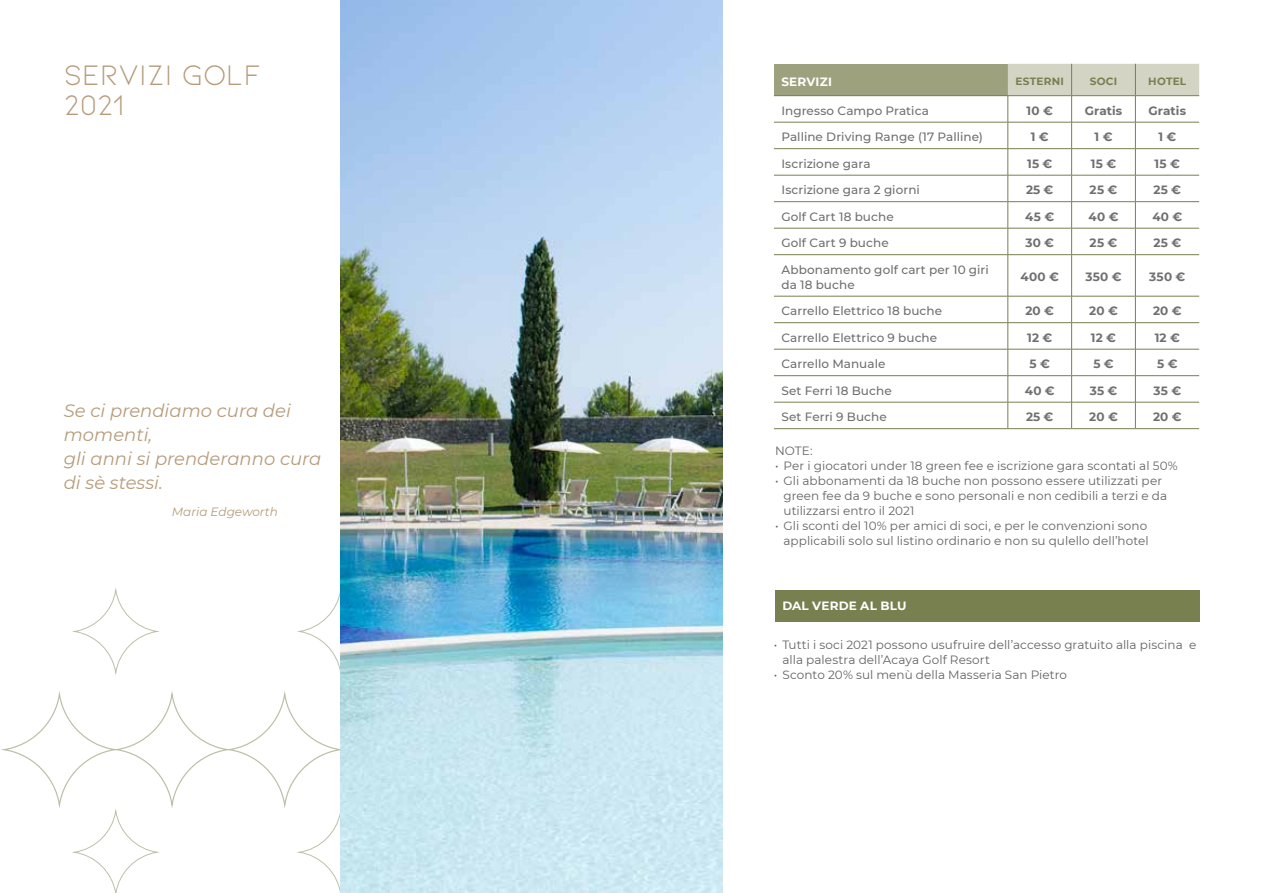
<style>
.page{position:relative;width:1263px;height:893px;background:#fff}
.page>*{position:absolute;margin:0;border:0;box-sizing:border-box;transform-origin:0 0}
.t1{font:30px/30px "Kiona";color:#b59b7a}
.t2{font:italic 18px/24px "Montserrat";color:#b59b7a}
.t3{font:12px/15px "Montserrat";letter-spacing:.005em;color:#646363}
.t4{font:500 12px/15px "Montserrat";letter-spacing:.005em;color:#706f6f}
.t5{font:700 12px "Montserrat";letter-spacing:.02em;color:#706f6f}
.t6{font:700 12px "Montserrat";letter-spacing:.02em;color:#fff}
.t7{font:italic 12px "Montserrat";color:#b59b7a}
.t8{font:700 10.5px "Montserrat";letter-spacing:.02em;color:#788050}
</style>
<div class="page">
<svg style="left:74px;top:810px;width:84px;height:83px"></svg>
<svg style="left:299px;top:812px;width:41px;height:80px"></svg>
<img style="left:340px;top:0;width:383px;height:893px">
<div style="left:774px;top:64px;width:234px;height:32px;background:#9ea17e"></div>
<hr style="left:774px;top:428px;width:234px;height:1px;background:#788050">
<hr style="left:1008px;top:428px;width:63px;height:1px;background:#788050">
<hr style="left:1071px;top:428px;width:64px;height:1px;background:#788050">
<hr style="left:1135px;top:428px;width:64px;height:1px;background:#788050">
<hr style="left:774px;top:95px;width:234px;height:1px;background:#788050">
<hr style="left:774px;top:122px;width:234px;height:1px;background:#788050">
<hr style="left:774px;top:148px;width:234px;height:1px;background:#788050">
<hr style="left:774px;top:175px;width:234px;height:1px;background:#788050">
<hr style="left:774px;top:201px;width:234px;height:1px;background:#788050">
<hr style="left:774px;top:228px;width:234px;height:1px;background:#788050">
<svg style="left:1007px;top:64px;width:192px;height:190px"></svg>
<hr style="left:774px;top:254px;width:234px;height:1px;background:#788050">
<hr style="left:1008px;top:254px;width:63px;height:1px;background:#788050">
<hr style="left:1007px;top:255px;width:1px;height:41px;background:#788050">
<hr style="left:1071px;top:254px;width:64px;height:1px;background:#788050">
<hr style="left:1071px;top:255px;width:1px;height:41px;background:#788050">
<hr style="left:1135px;top:254px;width:64px;height:1px;background:#788050">
<hr style="left:1135px;top:255px;width:1px;height:41px;background:#788050">
<hr style="left:774px;top:296px;width:234px;height:1px;background:#788050">
<hr style="left:1008px;top:296px;width:63px;height:1px;background:#788050">
<hr style="left:1071px;top:296px;width:64px;height:1px;background:#788050">
<hr style="left:1135px;top:296px;width:64px;height:1px;background:#788050">
<hr style="left:774px;top:322px;width:234px;height:1px;background:#788050">
<hr style="left:1008px;top:322px;width:63px;height:1px;background:#788050">
<hr style="left:1071px;top:322px;width:64px;height:1px;background:#788050">
<hr style="left:1135px;top:322px;width:64px;height:1px;background:#788050">
<hr style="left:774px;top:349px;width:234px;height:1px;background:#788050">
<hr style="left:1008px;top:349px;width:63px;height:1px;background:#788050">
<hr style="left:1071px;top:349px;width:64px;height:1px;background:#788050">
<hr style="left:1135px;top:349px;width:64px;height:1px;background:#788050">
<hr style="left:774px;top:375px;width:234px;height:1px;background:#788050">
<hr style="left:1008px;top:375px;width:63px;height:1px;background:#788050">
<hr style="left:1071px;top:375px;width:64px;height:1px;background:#788050">
<hr style="left:1135px;top:375px;width:64px;height:1px;background:#788050">
<hr style="left:774px;top:402px;width:234px;height:1px;background:#788050">
<hr style="left:1008px;top:402px;width:63px;height:1px;background:#788050">
<svg style="left:1007px;top:296px;width:1px;height:132px"></svg>
<hr style="left:1071px;top:402px;width:64px;height:1px;background:#788050">
<svg style="left:1071px;top:296px;width:1px;height:132px"></svg>
<hr style="left:1135px;top:402px;width:64px;height:1px;background:#788050">
<svg style="left:1135px;top:296px;width:1px;height:132px"></svg>
<div style="left:775px;top:590px;width:425px;height:32px;background:#788050"></div>
<h1 class="t1" style="left:64px;top:59px;width:199px">SERVIZI GOLF<br>2021</h1>
<h2 class="t2" style="left:64px;top:398px;width:259px">Se ci prendiamo cura dei momenti,<br>gli anni si prenderanno cura di sè stessi.</h2>
<p class="t7" style="left:172px;top:504px;width:108px">Maria Edgeworth</p>
<p class="t6" style="left:781px;top:73px;width:52px">SERVIZI</p>
<p class="t8" style="left:1015px;top:74px;width:50px">ESTERNI</p>
<p class="t8" style="left:1090px;top:74px;width:29px">SOCI</p>
<p class="t8" style="left:1148px;top:74px;width:39px">HOTEL</p>
<p class="t4" style="left:781px;top:102px;width:149px">Ingresso Campo Pratica</p>
<p class="t5" style="left:1026px;top:102px;width:28px">10 €</p>
<p class="t5" style="left:1085px;top:102px;width:39px">Gratis</p>
<p class="t5" style="left:1148px;top:102px;width:39px">Gratis</p>
<p class="t4" style="left:781px;top:129px;width:203px">Palline Driving Range (17 Palline)</p>
<p class="t5" style="left:1031px;top:128px;width:19px">1 €</p>
<p class="t5" style="left:1094px;top:128px;width:19px">1 €</p>
<p class="t5" style="left:1158px;top:128px;width:19px">1 €</p>
<p class="t4" style="left:781px;top:155px;width:91px">Iscrizione gara</p>
<p class="t5" style="left:1027px;top:155px;width:27px">15 €</p>
<p class="t5" style="left:1091px;top:155px;width:27px">15 €</p>
<p class="t5" style="left:1154px;top:155px;width:27px">15 €</p>
<p class="t4" style="left:781px;top:182px;width:140px">Iscrizione gara 2 giorni</p>
<p class="t5" style="left:1026px;top:181px;width:29px">25 €</p>
<p class="t5" style="left:1089px;top:181px;width:29px">25 €</p>
<p class="t5" style="left:1153px;top:181px;width:29px">25 €</p>
<p class="t4" style="left:781px;top:208px;width:114px">Golf Cart 18 buche</p>
<p class="t5" style="left:1025px;top:208px;width:30px">45 €</p>
<p class="t5" style="left:1088px;top:208px;width:32px">40 €</p>
<p class="t5" style="left:1152px;top:208px;width:32px">40 €</p>
<p class="t4" style="left:781px;top:235px;width:109px">Golf Cart 9 buche</p>
<p class="t5" style="left:1025px;top:234px;width:30px">30 €</p>
<p class="t5" style="left:1089px;top:234px;width:29px">25 €</p>
<p class="t5" style="left:1153px;top:234px;width:29px">25 €</p>
<p class="t4" style="left:781px;top:261px;width:209px">Abbonamento golf cart per 10 giri da 18 buche</p>
<p class="t5" style="left:1020px;top:268px;width:40px">400 €</p>
<p class="t5" style="left:1085px;top:268px;width:38px">350 €</p>
<p class="t5" style="left:1149px;top:268px;width:38px">350 €</p>
<p class="t4" style="left:781px;top:303px;width:162px">Carrello Elettrico 18 buche</p>
<p class="t5" style="left:1025px;top:302px;width:30px">20 €</p>
<p class="t5" style="left:1089px;top:302px;width:30px">20 €</p>
<p class="t5" style="left:1153px;top:302px;width:30px">20 €</p>
<p class="t4" style="left:781px;top:329px;width:157px">Carrello Elettrico 9 buche</p>
<p class="t5" style="left:1027px;top:329px;width:27px">12 €</p>
<p class="t5" style="left:1091px;top:329px;width:27px">12 €</p>
<p class="t5" style="left:1155px;top:329px;width:27px">12 €</p>
<p class="t4" style="left:781px;top:356px;width:106px">Carrello Manuale</p>
<p class="t5" style="left:1029px;top:355px;width:22px">5 €</p>
<p class="t5" style="left:1093px;top:355px;width:22px">5 €</p>
<p class="t5" style="left:1157px;top:355px;width:22px">5 €</p>
<p class="t4" style="left:781px;top:382px;width:112px">Set Ferri 18 Buche</p>
<p class="t5" style="left:1025px;top:382px;width:32px">40 €</p>
<p class="t5" style="left:1090px;top:382px;width:29px">35 €</p>
<p class="t5" style="left:1153px;top:382px;width:29px">35 €</p>
<p class="t4" style="left:781px;top:409px;width:107px">Set Ferri 9 Buche</p>
<p class="t5" style="left:1026px;top:408px;width:29px">25 €</p>
<p class="t5" style="left:1089px;top:408px;width:30px">20 €</p>
<p class="t5" style="left:1153px;top:408px;width:30px">20 €</p>
<p class="t3" style="left:775px;top:443px;width:39px">NOTE:</p>
<p class="t3" style="left:775px;top:458px;width:404px">• Per i giocatori under 18 green fee e iscrizione gara scontati al 50%</p>
<p class="t3" style="left:783px;top:473px;width:385px;text-indent:-9px">• Gli abbonamenti da 18 buche non possono essere utilizzati per green fee da 9 buche e sono personali e non cedibili a terzi e da utilizzarsi entro il 2021</p>
<p class="t3" style="left:775px;top:518px;width:375px;text-align:right">• Gli sconti del 10% per amici di soci, e per le convenzioni sono applicabili solo sul listino ordinario e non su qulello dell’hotel</p>
<p class="t6" style="left:782px;top:597px;width:126px">DAL VERDE AL BLU</p>
<p class="t3" style="left:782px;top:637px;width:415px;text-indent:-9px">• Tutti i soci 2021 possono usufruire dell’accesso gratuito alla piscina e alla palestra dell’Acaya Golf Resort</p>
<p class="t3" style="left:774px;top:667px;width:294px">• Sconto 20% sul menù della Masseria San Pietro</p>
</div>
